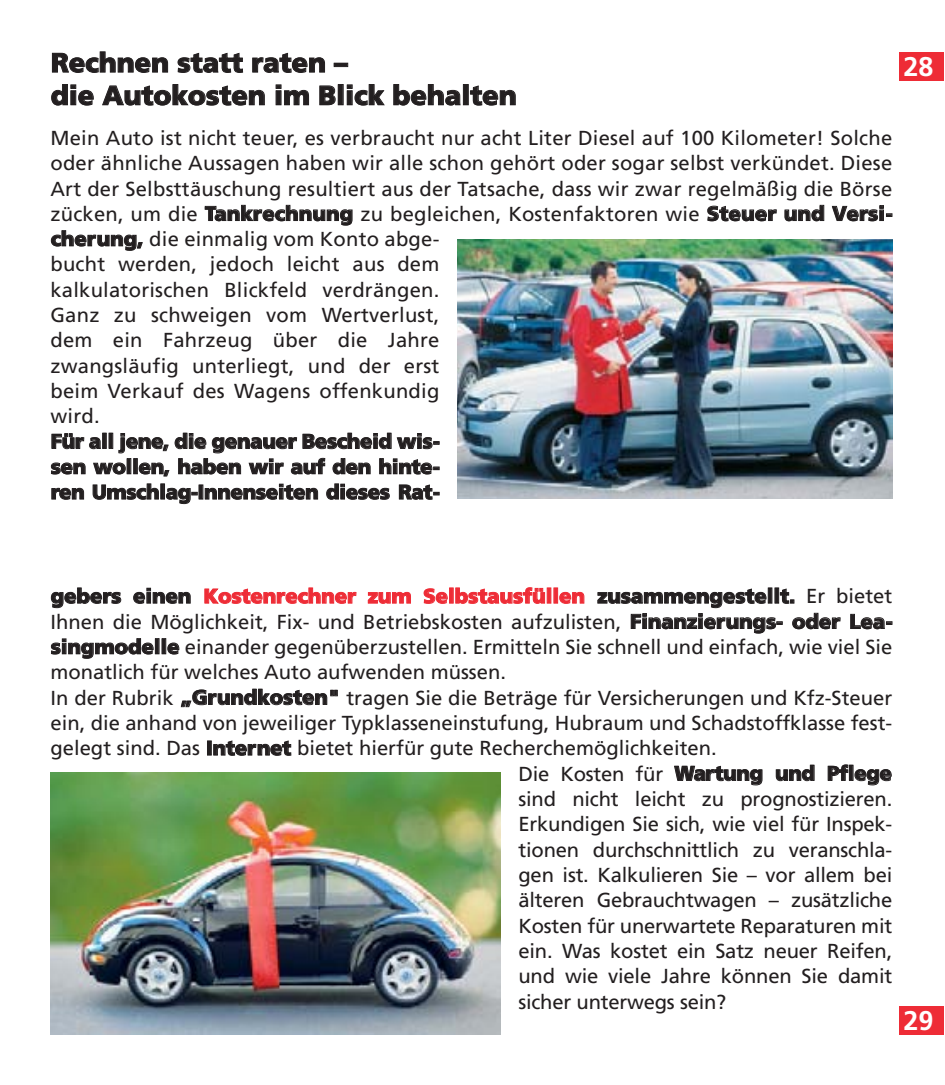
<style>
.page{position:relative;width:945px;height:1085px;background:#fff}
.page>*{position:absolute;margin:0;border:0;box-sizing:border-box;transform-origin:0 0}
.t1{font:900 27px/32.6px "Frutiger";color:#231f20}
.t2{font:700 27px "Frutiger";color:#fff}
.t3{font:20.25px/25.2px "Frutiger";color:#231f20}
.t4{font:900 20.25px "Frutiger";color:#ee2c36}
.t5{font:900 20.25px "Frutiger";letter-spacing:-.015em;color:#231f20}
.s1{font-weight:900}
.s2{color:#231f20}
.s3{font-weight:400;color:#231f20}
.s4{font-weight:400}
</style>
<div class="page">
<div style="left:899px;top:52px;width:44px;height:29px;background:#ee2c36"></div>
<div style="left:899px;top:1006px;width:44px;height:28px;background:#ee2c36"></div>
<img style="left:457px;top:239px;width:435px;height:260px">
<img style="left:50px;top:772px;width:450px;height:262px">
<p class="t1" style="left:51px;top:49px;width:467px">Rechnen statt raten –<br>die Autokosten im Blick behalten</p>
<p class="t3" style="left:50px;top:127px;width:844px">Mein Auto ist nicht teuer, es verbraucht nur acht Liter Diesel auf 100 Kilometer! Solche oder ähnliche Aussagen haben wir alle schon gehört oder sogar selbst verkündet. Diese Art der Selbsttäuschung resultiert aus der Tatsache, dass wir zwar regelmäßig die Börse zücken, um die <span class="s1">Tankrechnung</span> zu begleichen, Kostenfaktoren wie <span class="s1">Steuer und Versi&shy;cherung,</span> die einmalig vom Konto abge-<br>bucht werden, jedoch leicht aus dem<br>kalkulatorischen Blickfeld verdrängen.<br>Ganz zu schweigen vom Wertverlust,<br>dem ein Fahrzeug über die Jahre<br>zwangsläufig unterliegt, und der erst<br>beim Verkauf des Wagens offenkundig<br>wird.<br><span class="s1">Für all jene, die genauer Bescheid wis-<br>sen wollen, haben wir auf den hinte-<br>ren Umschlag-Innenseiten dieses Rat-</span></p>
<p class="t2" style="left:903px;top:56px;width:32px">28</p>
<p class="t4" style="left:51px;top:588px;width:843px"><span class="s2">gebers einen</span> Kostenrechner zum Selbstausfüllen <span class="s2">zusammengestellt.</span> <span class="s3">Er bietet</span></p>
<p class="t3" style="left:50px;top:610px;width:844px">Ihnen die Möglichkeit, Fix- und Betriebskosten aufzulisten, <span class="s1">Finanzierungs- oder Lea-</span></p>
<p class="t3" style="left:51px;top:636px;width:843px"><span class="s1">singmodelle</span> einander gegenüberzustellen. Ermitteln Sie schnell und einfach, wie viel Sie</p>
<p class="t3" style="left:50px;top:661px;width:457px">monatlich für welches Auto aufwenden müssen.</p>
<p class="t3" style="left:50px;top:686px;width:843px">In der Rubrik <span class="s1">„Grundkosten"</span> tragen Sie die Beträge für Versicherungen und Kfz-Steuer</p>
<p class="t3" style="left:50px;top:712px;width:843px">ein, die anhand von jeweiliger Typklasseneinstufung, Hubraum und Schadstoffklasse fest-</p>
<p class="t3" style="left:50px;top:737px;width:668px">gelegt sind. Das <span class="s1">Internet</span> bietet hierfür gute Recherchemöglichkeiten.</p>
<p class="t5" style="left:519px;top:765px;width:375px"><span class="s4">Die Kosten für</span> Wartung und Pflege</p>
<p class="t3" style="left:519px;top:788px;width:375px">sind nicht leicht zu prognostizieren.</p>
<p class="t3" style="left:519px;top:813px;width:375px">Erkundigen Sie sich, wie viel für Inspek-</p>
<p class="t3" style="left:519px;top:838px;width:375px">tionen durchschnittlich zu veranschla-</p>
<p class="t3" style="left:519px;top:864px;width:375px">gen ist. Kalkulieren Sie – vor allem bei</p>
<p class="t3" style="left:519px;top:889px;width:375px">älteren Gebrauchtwagen – zusätzliche</p>
<p class="t3" style="left:519px;top:914px;width:375px">Kosten für unerwartete Reparaturen mit</p>
<p class="t3" style="left:519px;top:940px;width:375px">ein. Was kostet ein Satz neuer Reifen,</p>
<p class="t3" style="left:519px;top:965px;width:375px">und wie viele Jahre können Sie damit</p>
<p class="t3" style="left:519px;top:990px;width:209px">sicher unterwegs sein?</p>
<p class="t2" style="left:903px;top:1009px;width:32px">29</p>
</div>
